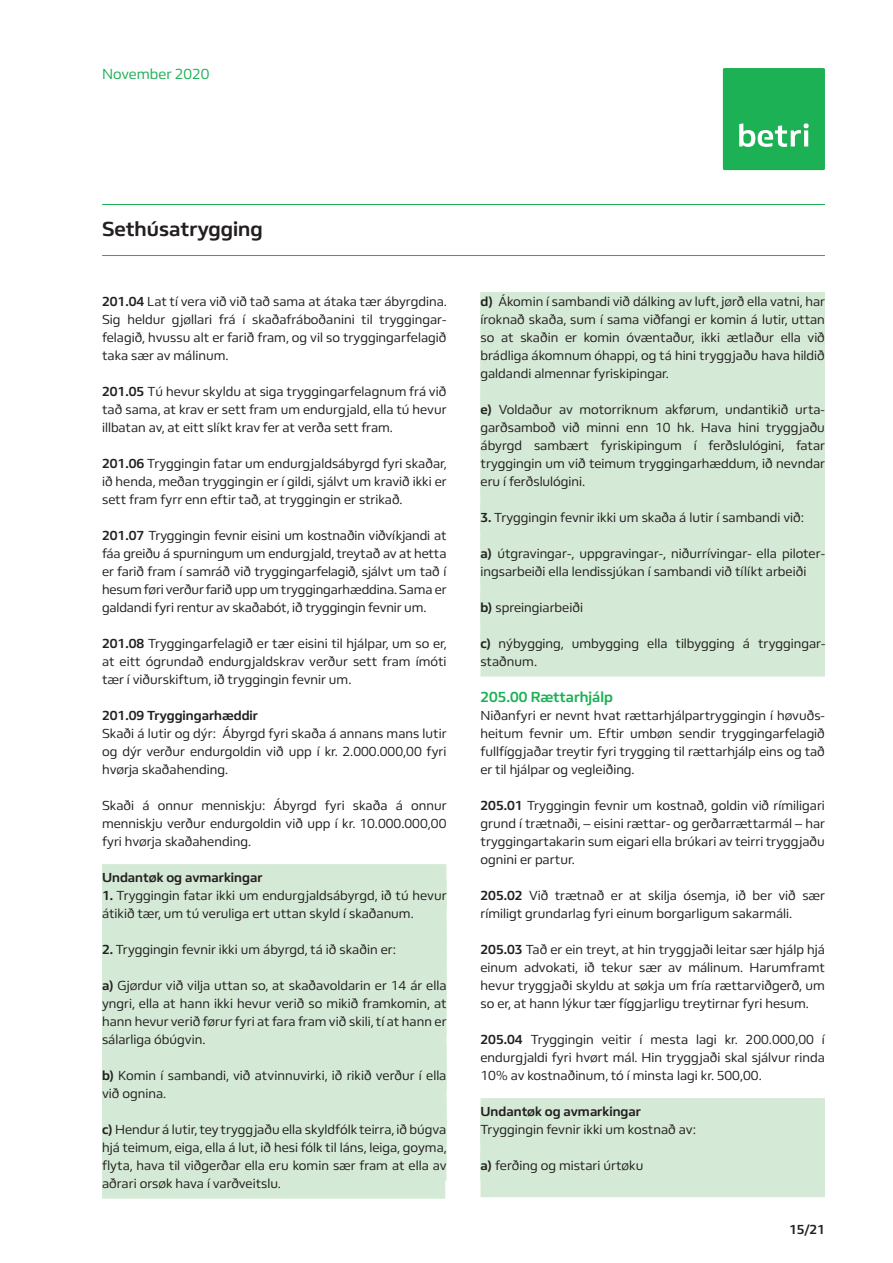
<style>
.page{position:relative;width:893px;height:1263px;background:#fff}
.page>*{position:absolute;margin:0;border:0;box-sizing:border-box;transform-origin:0 0}
.t1{font:700 21px "FS Hackney";color:#231f20}
.t2{font:700 15px "FS Hackney";color:#1db156}
.t3{font:15px "FS Hackney";color:#1db156}
.t4{font:13.5px/18px "FS Hackney";color:#231f20;text-align:justify}
.t5{font:700 13.5px "FS Hackney";color:#231f20}
.s1{font-weight:700}
</style>
<div class="page">
<div style="left:723px;top:68px;width:102px;height:102px;background:#1db156"></div>
<svg style="left:739px;top:123px;width:70px;height:24px"></svg>
<hr style="left:102px;top:204px;width:723px;height:1px;background:#1db156">
<hr style="left:102px;top:255px;width:723px;height:1px;background:#1db156">
<div style="left:102px;top:864px;width:344px;height:45px;background:#d5ead6"></div>
<div style="left:102px;top:900px;width:344px;height:45px;background:#d5ead6"></div>
<div style="left:102px;top:936px;width:344px;height:45px;background:#d5ead6"></div>
<div style="left:102px;top:971px;width:344px;height:30px;background:#d5ead6"></div>
<div style="left:102px;top:989px;width:344px;height:30px;background:#d5ead6"></div>
<div style="left:102px;top:1007px;width:344px;height:30px;background:#d5ead6"></div>
<div style="left:102px;top:1026px;width:344px;height:45px;background:#d5ead6"></div>
<div style="left:102px;top:1061px;width:344px;height:30px;background:#d5ead6"></div>
<div style="left:102px;top:1080px;width:344px;height:45px;background:#d5ead6"></div>
<div style="left:102px;top:1115px;width:344px;height:30px;background:#d5ead6"></div>
<div style="left:102px;top:1133px;width:344px;height:30px;background:#d5ead6"></div>
<div style="left:102px;top:1151px;width:344px;height:30px;background:#d5ead6"></div>
<div style="left:102px;top:1169px;width:343px;height:30px;background:#d5ead6"></div>
<div style="left:480px;top:287px;width:345px;height:30px;background:#d5ead6"></div>
<div style="left:480px;top:305px;width:345px;height:30px;background:#d5ead6"></div>
<div style="left:480px;top:323px;width:345px;height:30px;background:#d5ead6"></div>
<div style="left:480px;top:341px;width:345px;height:30px;background:#d5ead6"></div>
<div style="left:480px;top:360px;width:345px;height:45px;background:#d5ead6"></div>
<div style="left:480px;top:395px;width:345px;height:30px;background:#d5ead6"></div>
<div style="left:480px;top:413px;width:345px;height:30px;background:#d5ead6"></div>
<div style="left:480px;top:431px;width:345px;height:30px;background:#d5ead6"></div>
<div style="left:480px;top:449px;width:345px;height:30px;background:#d5ead6"></div>
<div style="left:480px;top:468px;width:345px;height:45px;background:#d5ead6"></div>
<div style="left:480px;top:504px;width:345px;height:45px;background:#d5ead6"></div>
<div style="left:480px;top:539px;width:345px;height:30px;background:#d5ead6"></div>
<div style="left:480px;top:558px;width:345px;height:45px;background:#d5ead6"></div>
<div style="left:480px;top:594px;width:345px;height:45px;background:#d5ead6"></div>
<div style="left:480px;top:629px;width:345px;height:30px;background:#d5ead6"></div>
<div style="left:480px;top:647px;width:345px;height:30px;background:#d5ead6"></div>
<div style="left:480px;top:1098px;width:345px;height:45px;background:#d5ead6"></div>
<div style="left:480px;top:1134px;width:345px;height:45px;background:#d5ead6"></div>
<div style="left:480px;top:1152px;width:345px;height:45px;background:#d5ead6"></div>
<div style="left:429px;top:262px;width:413px;height:30px;background:#fff"></div>
<p class="t3" style="left:102px;top:64px;width:109px">November 2020</p>
<h1 class="t1" style="left:102px;top:215px;width:162px">Sethúsatrygging</h1>
<p class="t4" style="left:102px;top:292px;width:346px"><span class="s1">201.04</span> Lat tí vera við við tað sama at átaka tær ábyrgdina.<br>Sig heldur gjøllari frá í skaðafráboðanini til tryggingar&shy;felagið, hvussu alt er farið fram, og vil so tryggingarfelagið taka sær av málinum.</p>
<p class="t4" style="left:102px;top:382px;width:346px"><span class="s1">201.05</span> Tú hevur skyldu at siga tryggingarfelagnum frá við tað sama, at krav er sett fram um endurgjald, ella tú hevur illbatan av, at eitt slíkt krav fer at verða sett fram.</p>
<p class="t4" style="left:102px;top:454px;width:346px"><span class="s1">201.06</span> Tryggingin fatar um endurgjaldsábyrgd fyri skaðar, ið henda, meðan tryggingin er í gildi, sjálvt um kravið ikki er sett fram fyrr enn eftir tað, at tryggingin er strikað.</p>
<p class="t4" style="left:102px;top:526px;width:346px"><span class="s1">201.07</span> Tryggingin fevnir eisini um kostnaðin viðvíkjandi at fáa greiðu á spurningum um endurgjald, treytað av at hetta er farið fram í samráð við tryggingarfelagið, sjálvt um tað í hesum føri verður farið upp um tryggingarhæddina. Sama er galdandi fyri rentur av skaðabót, ið tryggingin fevnir um.</p>
<p class="t4" style="left:102px;top:634px;width:346px"><span class="s1">201.08</span> Tryggingarfelagið er tær eisini til hjálpar, um so er, at eitt ógrundað endurgjaldskrav verður sett fram ímóti tær í viðurskiftum, ið tryggingin fevnir um.</p>
<p class="t5" style="left:102px;top:706px;width:158px">201.09 Tryggingarhæddir</p>
<p class="t4" style="left:102px;top:724px;width:346px">Skaði á lutir og dýr: Ábyrgd fyri skaða á annans mans lutir og dýr verður endurgoldin við upp í kr. 2.000.000,00 fyri hvørja skaðahending.</p>
<p class="t4" style="left:102px;top:796px;width:346px">Skaði á onnur menniskju: Ábyrgd fyri skaða á onnur menniskju verður endurgoldin við upp í kr. 10.000.000,00 fyri hvørja skaðahending.</p>
<p class="t5" style="left:102px;top:868px;width:162px">Undantøk og avmarkingar</p>
<p class="t4" style="left:102px;top:886px;width:346px"><span class="s1">1.</span> Tryggingin fatar ikki um endurgjaldsábyrgd, ið tú hevur átikið tær, um tú veruliga ert uttan skyld í skaðanum.</p>
<p class="t4" style="left:102px;top:940px;width:296px"><span class="s1">2.</span> Tryggingin fevnir ikki um ábyrgd, tá ið skaðin er:</p>
<p class="t4" style="left:102px;top:976px;width:346px"><span class="s1">a)</span> Gjørdur við vilja uttan so, at skaðavoldarin er 14 ár ella yngri, ella at hann ikki hevur verið so mikið framkomin, at hann hevur verið førur fyri at fara fram við skili, tí at hann er sálarliga óbúgvin.</p>
<p class="t4" style="left:102px;top:1066px;width:346px"><span class="s1">b)</span> Komin í sambandi, við atvinnuvirki, ið rikið verður í ella við ognina.</p>
<p class="t4" style="left:102px;top:1120px;width:346px"><span class="s1">c)</span> Hendur á lutir, tey tryggjaðu ella skyldfólk teirra, ið búgva hjá teimum, eiga, ella á lut, ið hesi fólk til láns, leiga, goyma, flyta, hava til viðgerðar ella eru komin sær fram at ella av aðrari orsøk hava í varðveitslu.</p>
<p class="t4" style="left:480px;top:292px;width:346px"><span class="s1">d)</span> Ákomin í sambandi við dálking av luft, jørð ella vatni, har íroknað skaða, sum í sama viðfangi er komin á lutir, uttan so at skaðin er komin óvæntaður, ikki ætlaður ella við brádliga ákomnum óhappi, og tá hini tryggjaðu hava hildið galdandi almennar fyriskipingar.</p>
<p class="t4" style="left:480px;top:400px;width:346px"><span class="s1">e)</span> Voldaður av motorriknum akførum, undantikið urta&shy;garðsamboð við minni enn 10 hk. Hava hini tryggjaðu ábyrgd sambært fyriskipingum í ferðslulógini, fatar tryggingin um við teimum tryggingarhæddum, ið nevndar eru í ferðslulógini.</p>
<p class="t4" style="left:480px;top:508px;width:325px"><span class="s1">3.</span> Tryggingin fevnir ikki um skaða á lutir í sambandi við:</p>
<p class="t4" style="left:480px;top:544px;width:346px"><span class="s1">a)</span> útgravingar-, uppgravingar-, niðurrívingar- ella piloter&shy;ingsarbeiði ella lendissjúkan í sambandi við tílíkt arbeiði</p>
<p class="t4" style="left:480px;top:598px;width:104px"><span class="s1">b)</span> spreingiarbeiði</p>
<p class="t4" style="left:480px;top:634px;width:346px"><span class="s1">c)</span> nýbygging, umbygging ella tilbygging á tryggingar&shy;staðnum.</p>
<p class="t2" style="left:480px;top:687px;width:134px">205.00 Rættarhjálp</p>
<p class="t4" style="left:480px;top:706px;width:346px">Niðanfyri er nevnt hvat rættarhjálpartryggingin í høvuðs - heitum fevnir um. Eftir umbøn sendir tryggingarfelagið fullfíggjaðar treytir fyri trygging til rættarhjálp eins og tað er til hjálpar og vegleiðing.</p>
<p class="t4" style="left:480px;top:796px;width:346px"><span class="s1">205.01</span> Tryggingin fevnir um kostnað, goldin við rímiligari grund í trætnaði, – eisini rættar- og gerðarrættarmál – har tryggingartakarin sum eigari ella brúkari av teirri tryggjaðu ognini er partur.</p>
<p class="t4" style="left:480px;top:886px;width:346px"><span class="s1">205.02</span> Við trætnað er at skilja ósemja, ið ber við sær rímiligt grundarlag fyri einum borgarligum sakarmáli.</p>
<p class="t4" style="left:480px;top:940px;width:346px"><span class="s1">205.03</span> Tað er ein treyt, at hin tryggjaði leitar sær hjálp hjá einum advokati, ið tekur sær av málinum. Harumframt hevur tryggjaði skyldu at søkja um fría rættarviðgerð, um so er, at hann lýkur tær fíggjarligu treytirnar fyri hesum.</p>
<p class="t4" style="left:480px;top:1030px;width:346px"><span class="s1">205.04</span> Tryggingin veitir í mesta lagi kr. 200.000,00 í endurgjaldi fyri hvørt mál. Hin tryggjaði skal sjálvur rinda 10% av kostnaðinum, tó í minsta lagi kr. 500,00.</p>
<p class="t5" style="left:480px;top:1102px;width:162px">Undantøk og avmarkingar</p>
<p class="t4" style="left:480px;top:1120px;width:217px">Tryggingin fevnir ikki um kostnað av:</p>
<p class="t4" style="left:480px;top:1156px;width:164px"><span class="s1">a)</span> ferðing og mistari úrtøku</p>
<p class="t5" style="left:789px;top:1220px;width:37px">15/21</p>
</div>
